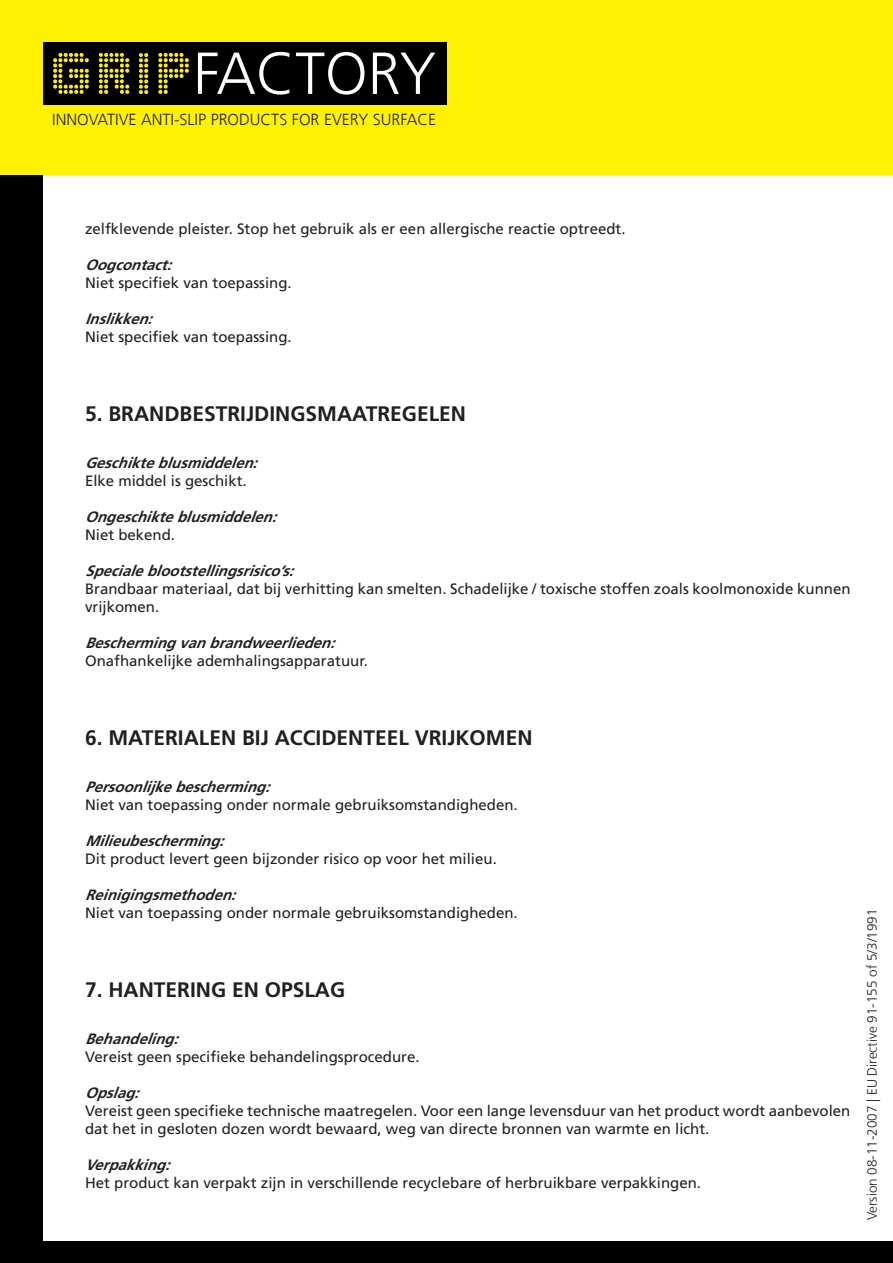
<style>
.page{position:relative;width:893px;height:1263px;background:#fff}
.page>*{position:absolute;margin:0;border:0;box-sizing:border-box;transform-origin:0 0}
.t1{font:300 59.25px "Frutiger LT Com";color:#fff}
.t2{font:700 21px "Frutiger LT Com";color:#231f20}
.t3{font:300 16.05px "Frutiger LT Com";color:#231f20}
.t4{font:15px/18px "Frutiger LT Com";color:#231f20}
.t5{font:italic 700 15px "Frutiger LT Com";color:#231f20}
.t6{font:300 13.5px "Frutiger LT Com";color:#231f20}
.s1{font-family:"CF Dots";font-weight:400;font-size:51.6px;color:#fff101}
</style>
<div class="page">
<div style="left:0;top:175px;width:43px;height:1088px;background:#000"></div>
<div style="left:0;top:0;width:893px;height:175px;background:#fff101"></div>
<div style="left:43px;top:43px;width:403px;height:63px;background:#000"></div>
<div style="left:43px;top:1242px;width:850px;height:21px;background:#000"></div>
<h1 class="t1" style="left:48px;top:39px;width:390px"><span class="s1">GRiP</span>FACTORY</h1>
<p class="t3" style="left:52px;top:110px;width:385px">INNOVATIVE ANTI-SLIP PRODUCTS FOR EVERY SURFACE</p>
<p class="t4" style="left:85px;top:220px;width:542px">zelfklevende pleister. Stop het gebruik als er een allergische reactie optreedt.</p>
<p class="t5" style="left:85px;top:256px;width:94px">Oogcontact:</p>
<p class="t4" style="left:85px;top:274px;width:208px">Niet specifiek van toepassing.</p>
<p class="t5" style="left:85px;top:310px;width:75px">Inslikken:</p>
<p class="t4" style="left:85px;top:328px;width:208px">Niet specifiek van toepassing.</p>
<h2 class="t2" style="left:85px;top:402px;width:383px">5. BRANDBESTRIJDINGSMAATREGELEN</h2>
<p class="t5" style="left:85px;top:454px;width:180px">Geschikteblusmiddelen:</p>
<p class="t4" style="left:85px;top:472px;width:163px">Elke middel is geschikt.</p>
<p class="t5" style="left:85px;top:508px;width:199px">Ongeschikteblusmiddelen:</p>
<p class="t4" style="left:85px;top:526px;width:92px">Niet bekend.</p>
<p class="t5" style="left:85px;top:562px;width:216px">Specialeblootstellingsrisico’s:</p>
<p class="t4" style="left:85px;top:580px;width:767px">Brandbaar materiaal, dat bij verhitting kan smelten. Schadelijke / toxische stoffen zoals koolmonoxide kunnen vrijkomen.</p>
<p class="t5" style="left:85px;top:634px;width:257px">Beschermingvanbrandweerlieden:</p>
<p class="t4" style="left:85px;top:652px;width:284px">Onafhankelijke ademhalingsapparatuur.</p>
<h2 class="t2" style="left:85px;top:726px;width:449px">6. MATERIALEN BIJ ACCIDENTEEL VRIJKOMEN</h2>
<p class="t5" style="left:85px;top:778px;width:192px">Persoonlijkebescherming:</p>
<p class="t4" style="left:85px;top:796px;width:434px">Niet van toepassing onder normale gebruiksomstandigheden.</p>
<p class="t5" style="left:85px;top:832px;width:146px">Milieubescherming:</p>
<p class="t4" style="left:85px;top:850px;width:413px">Dit product levert geen bijzonder risico op voor het milieu.</p>
<p class="t5" style="left:85px;top:886px;width:158px">Reinigingsmethoden:</p>
<p class="t4" style="left:85px;top:904px;width:434px">Niet van toepassing onder normale gebruiksomstandigheden.</p>
<h2 class="t2" style="left:85px;top:978px;width:262px">7. HANTERING EN OPSLAG</h2>
<p class="t5" style="left:85px;top:1030px;width:100px">Behandeling:</p>
<p class="t4" style="left:85px;top:1048px;width:336px">Vereist geen specifieke behandelingsprocedure.</p>
<p class="t5" style="left:85px;top:1084px;width:61px">Opslag:</p>
<p class="t4" style="left:85px;top:1102px;width:767px">Vereist geen specifieke technische maatregelen. Voor een lange levensduur van het product wordt aanbevolen dat het in gesloten dozen wordt bewaard, weg van directe bronnen van warmte en licht.</p>
<p class="t5" style="left:85px;top:1156px;width:92px">Verpakking:</p>
<p class="t4" style="left:85px;top:1174px;width:618px">Het product kan verpakt zijn in verschillende recyclebare of herbruikbare verpakkingen.</p>
<p class="t6" style="left:864px;top:1220px;width:313px;rotate:-90deg">Version 08-11-2007 | EU Directive 91-155 of 5/3/1991</p>
</div>
